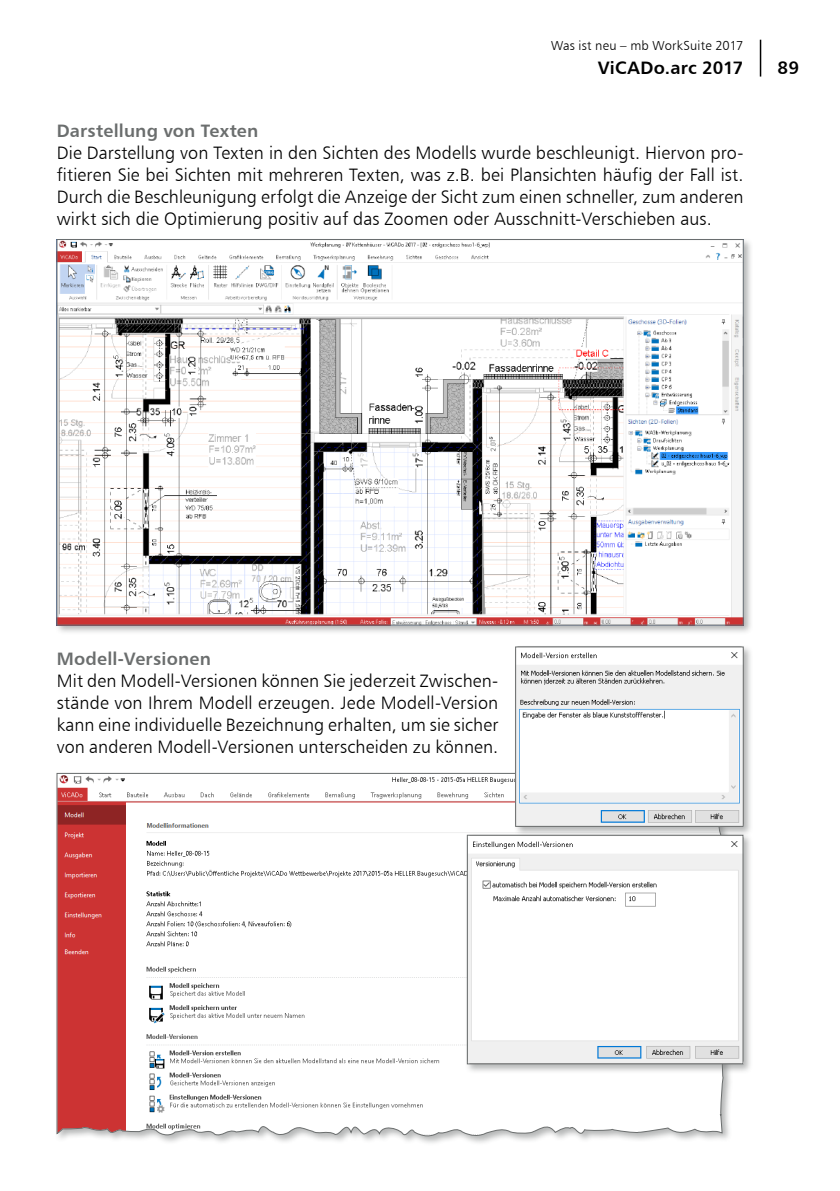
<style>
.page{position:relative;width:840px;height:1191px;background:#fff}
.page>*{position:absolute;margin:0;border:0;box-sizing:border-box;transform-origin:0 0}
._4_Grundtext{font:18px/22px "Humanist 777 BT Light B";letter-spacing:.01em;color:#000;text-align:justify}
._3_Überschrift{font:18px "Humanist 777 BT Bold B";letter-spacing:.01em;color:#6b6e6e}
.t1{font:18px "Humanist 777 BT Bold B";letter-spacing:.015em;color:#000}
.t2{font:13px "Humanist 777 BT Light B";letter-spacing:.015em;color:#000}
</style>
<div class="page">
<hr style="left:759px;top:40px;width:1px;height:37px;background:#000">
<div style="left:55px;top:237px;width:698px;height:398px;background:#6b6e6e;opacity:.5"></div>
<img style="left:59px;top:241px;width:682px;height:382px">
<svg style="left:56px;top:773px;width:670px;height:370px"></svg>
<div style="left:465px;top:833px;width:287px;height:241px;background:#6b6e6e;opacity:.5"></div>
<img style="left:469px;top:837px;width:271px;height:225px">
<div style="left:467px;top:835px;width:275px;height:229px;border:1px solid #6b6e6e"></div>
<div style="left:513px;top:644px;width:240px;height:193px;background:#6b6e6e;opacity:.5"></div>
<img style="left:517px;top:648px;width:224px;height:176px">
<div style="left:515px;top:646px;width:228px;height:180px;border:1px solid #6b6e6e"></div>
<p class="t2" style="left:550px;top:37px;width:194px">Was ist neu – mb WorkSuite 2017</p>
<p class="t1" style="left:597px;top:56px;width:147px">ViCADo.arc 2017</p>
<p class="t1" style="left:777px;top:56px;width:23px">89</p>
<p class="_3_Überschrift" style="left:57px;top:119px;width:203px">Darstellung von Texten</p>
<p class="_4_Grundtext" style="left:57px;top:141px;width:687px">Die Darstellung von Texten in den Sichten des Modells wurde beschleunigt. Hiervon pro&shy;fitieren Sie bei Sichten mit mehreren Texten, was z.B. bei Plansichten häufig der Fall ist.<br>Durch die Beschleunigung erfolgt die Anzeige der Sicht zum einen schneller, zum anderen wirkt sich die Optimierung positiv auf das Zoomen oder Ausschnitt-Verschieben aus.</p>
<p class="_3_Überschrift" style="left:57px;top:647px;width:156px">Modell-Versionen</p>
<p class="_4_Grundtext" style="left:57px;top:669px;width:443px">Mit den Modell-Versionen können Sie jederzeit Zwischen&shy;stände von Ihrem Modell erzeugen. Jede Modell-Version kann eine individuelle Bezeichnung erhalten, um sie sicher von anderen Modell-Versionen unterscheiden zu können.</p>
</div>
